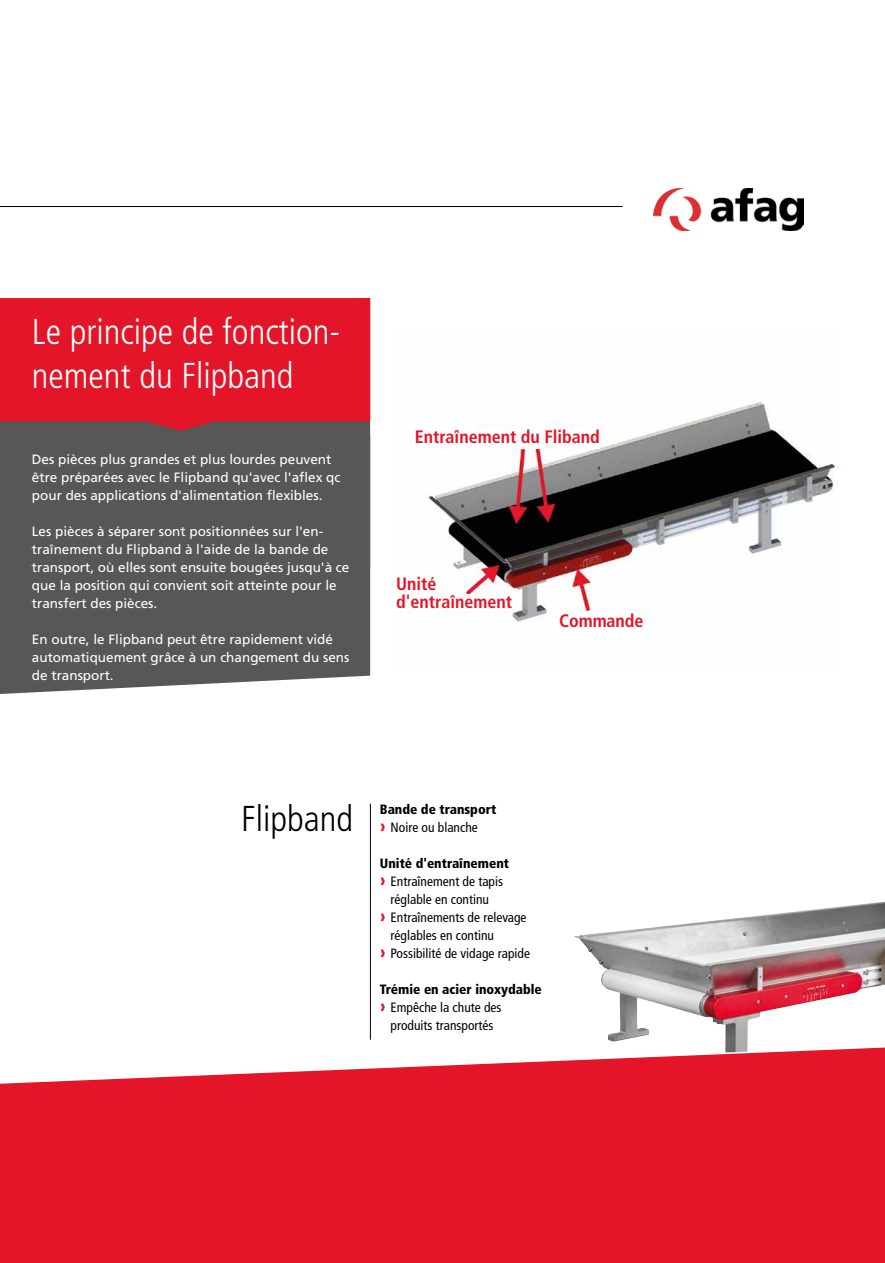
<style>
.page{position:relative;width:885px;height:1263px;background:#fff}
.page>*{position:absolute;margin:0;border:0;box-sizing:border-box;transform-origin:0 0}
.t1{font:300 condensed 36px/43.5px "Frutiger LT Pro";color:#fff}
.t2{font:300 condensed 36px "Frutiger LT Pro";color:#000}
.t3{font:700 condensed 18px/18px "Frutiger LT Pro";color:#e41529}
.t4{font:13.5px/18px "Frutiger LT Pro";color:#fff}
.t5{font:condensed 13.5px "Frutiger LT Pro";color:#000}
.t6{font:900 condensed 13.5px/18px "Frutiger LT Pro";color:#000}
.s1{font-size:18px;color:#e41529}
.s2{font-weight:400}
.s3{font-weight:900;font-size:18px;color:#e41529}
</style>
<div class="page">
<svg style="left:0;top:588px;width:370px;height:106px;background:#656564"></svg>
<div style="left:0;top:431px;width:370px;height:157px;background:#575756"></div>
<svg style="left:0;top:298px;width:370px;height:133px;background:#da192c"></svg>
<hr style="left:0;top:206px;width:622px;height:1px;background:#000">
<img style="left:574px;top:901px;width:310px;height:145px">
<svg style="left:0;top:1047px;width:884px;height:216px;background:#e6293b"></svg>
<img style="left:428px;top:401px;width:408px;height:231px">
<img style="left:653px;top:188px;width:150px;height:42px">
<div style="left:558px;top:611px;width:83px;height:20px;background:#fff"></div>
<div style="left:561px;top:606px;width:15px;height:10px;background:#fff"></div>
<hr style="left:370px;top:804px;width:1px;height:236px;background:#000">
<div style="left:559px;top:614px;width:84px;height:21px;background:#fff"></div>
<div style="left:415px;top:430px;width:185px;height:19px;background:#fff"></div>
<div style="left:392px;top:594px;width:127px;height:16px;background:#fff"></div>
<h1 class="t1" style="left:32px;top:310px;width:310px">Le principe de fonction&shy;nement du Flipband</h1>
<p class="t4" style="left:32px;top:450px;width:310px">Des pièces plus grandes et plus lourdes peuvent être préparées avec le Flipband qu'avec l'aflex qc pour des applications d'alimentation flexibles.</p>
<p class="t4" style="left:32px;top:522px;width:319px">Les pièces à séparer sont positionnées sur l'en&shy;traînement du Flipband à l'aide de la bande de transport, où elles sont ensuite bougées jusqu'à ce que la position qui convient soit atteinte pour le transfert des pièces.</p>
<p class="t4" style="left:32px;top:630px;width:319px">En outre, le Flipband peut être rapidement vidé automatiquement grâce à un changement du sens de transport.</p>
<h2 class="t3" style="left:415px;top:428px;width:187px">Entraînement du Fliband</h2>
<h2 class="t3" style="left:396px;top:575px;width:117px">Unité d'entraînement</h2>
<h2 class="t3" style="left:559px;top:612px;width:86px">Commande</h2>
<h1 class="t2" style="left:241px;top:798px;width:113px">Flipband</h1>
<p class="t6" style="left:380px;top:800px;width:118px">Bande de transport <span class="s1">›</span> <span class="s2">Noire ou blanche</span></p>
<p class="t6" style="left:380px;top:854px;width:131px">Unité d'entraînement</p>
<p class="t5" style="left:380px;top:873px;width:125px"><span class="s3">›</span> Entraînement de tapis</p>
<p class="t5" style="left:390px;top:891px;width:100px">réglable en continu</p>
<p class="t5" style="left:380px;top:909px;width:148px"><span class="s3">›</span> Entraînements de relevage</p>
<p class="t5" style="left:390px;top:927px;width:105px">réglables en continu</p>
<p class="t5" style="left:380px;top:945px;width:152px"><span class="s3">›</span> Possibilité de vidage rapide</p>
<p class="t6" style="left:380px;top:980px;width:163px">Trémie en acier inoxydable</p>
<p class="t5" style="left:380px;top:999px;width:123px"><span class="s3">›</span> Empêche la chute des</p>
<p class="t5" style="left:390px;top:1017px;width:104px">produits transportés</p>
</div>
